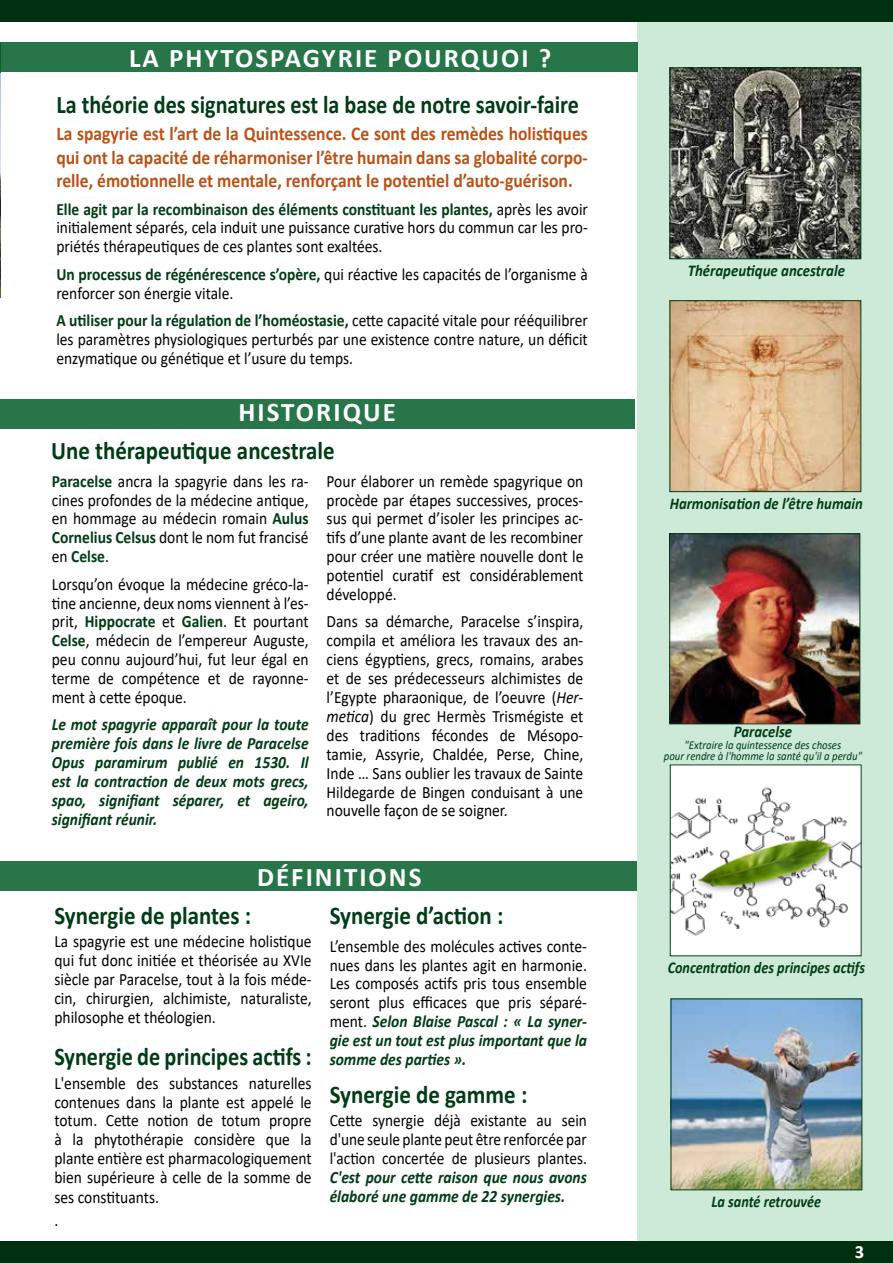
<style>
.page{position:relative;width:893px;height:1263px;background:#fff}
.page>*{position:absolute;margin:0;border:0;box-sizing:border-box;transform-origin:0 0}
.t1{font:700 27px "Calibri";letter-spacing:.075em;color:#fff}
.t2{font:700 25.5px "Calibri";color:#003c15;scale:.9 1}
.t3{font:700 25.5px "Calibri";color:#003c15;scale:.87 1}
.t4{font:700 19.5px/23.4px "Calibri";color:#ba5217;text-align:justify;scale:.9 1}
.t5{font:700 18.6px "Calibri";color:#fff}
.t6{font:17.25px/18.9px "Calibri";color:#000;text-align:justify;scale:.9 1}
.t7{font:italic 700 17.25px/18.9px "Calibri";color:#003c15;scale:.9 1}
.t8{font:17.25px/18.9px "Calibri";color:#000;text-align:justify;scale:.89 1}
.t9{font:italic 700 16.5px "Calibri";color:#003c15;scale:.86 1}
.t10{font:italic 700 16.5px "Calibri";color:#003c15;scale:.89 1}
.t11{font:italic 700 16.5px "Calibri";color:#003c15;scale:.9 1}
.t12{font:italic 12px/11.2px "Calibri";color:#003c15;text-align:center;scale:.9 1}
.s1{font-weight:700;color:#003c15}
.s2{font-style:italic}
.s3{font-weight:700;font-style:italic;color:#003c15}
</style>
<div class="page">
<div style="left:638px;top:12px;width:255px;height:1251px;background:#cdead9"></div>
<div style="left:0;top:42px;width:638px;height:30px;background:#277548"></div>
<div style="left:0;top:0;width:893px;height:21px;background:#00300f"></div>
<img style="left:0;top:73px;width:1px;height:224px">
<hr style="left:0;top:43px;width:1px;height:30px;background:#005d27">
<div style="left:0;top:1242px;width:893px;height:21px;background:#00300f"></div>
<div style="left:0;top:861px;width:637px;height:30px;background:#277548"></div>
<div style="left:0;top:399px;width:635px;height:30px;background:#277548"></div>
<img style="left:671px;top:302px;width:188px;height:188px">
<div style="left:669px;top:300px;width:192px;height:192px;border:1px solid #003c15"></div>
<img style="left:673px;top:1000px;width:187px;height:188px">
<img style="left:671px;top:70px;width:188px;height:187px">
<div style="left:669px;top:68px;width:192px;height:191px;border:1px solid #003c15"></div>
<img style="left:672px;top:766px;width:187px;height:188px">
<img style="left:671px;top:535px;width:187px;height:187px">
<div style="left:669px;top:533px;width:191px;height:191px;border:1px solid #003c15"></div>
<h1 class="t1" style="left:129px;top:39px;width:424px">LA PHYTOSPAGYRIE POURQUOI ?</h1>
<h2 class="t3" style="left:56px;top:86px;width:602px">La théorie des signatures est la base de notre savoir-faire</h2>
<p class="t4" style="left:56px;top:122px;width:592px">La spagyrie est l’art de la Quintessence. Ce sont des remèdes holistiques qui ont la capacité de réharmoniser l’être humain dans sa globalité corpo&shy;relle, émotionnelle et mentale, renforçant le potentiel d’auto-guérison.</p>
<p class="t6" style="left:56px;top:199px;width:592px"><span class="s1">Elle agit par la recombinaison des éléments constituant les plantes,</span> après les avoir initialement séparés, cela induit une puissance curative hors du commun car les pro&shy;priétés thérapeutiques de ces plantes sont exaltées.</p>
<p class="t6" style="left:56px;top:264px;width:592px"><span class="s1">Un processus de régénérescence s’opère,</span> qui réactive les capacités de l’organisme à renforcer son énergie vitale.</p>
<p class="t6" style="left:56px;top:310px;width:592px"><span class="s1">A utiliser pour la régulation de l’homéostasie,</span> cette capacité vitale pour rééquilibrer les paramètres physiologiques perturbés par une existence contre nature, un déficit enzymatique ou génétique et l’usure du temps.</p>
<h1 class="t1" style="left:238px;top:393px;width:159px">HISTORIQUE</h1>
<h2 class="t2" style="left:51px;top:432px;width:317px">Une thérapeutique ancestrale</h2>
<p class="t6" style="left:52px;top:471px;width:287px"><span class="s1">Paracelse</span> ancra la spagyrie dans les ra&shy;cines profondes de la médecine antique, en hommage au médecin romain <span class="s1">Aulus Cornelius Celsus</span> dont le nom fut francisé en <span class="s1">Celse</span>.</p>
<p class="t6" style="left:52px;top:574px;width:287px">Lorsqu’on évoque la médecine gréco-la&shy;tine ancienne, deux noms viennent à l’es&shy;prit, <span class="s1">Hippocrate</span> et <span class="s1">Galien</span>. Et pourtant <span class="s1">Celse</span>, médecin de l’empereur Auguste, peu connu aujourd’hui, fut leur égal en terme de compétence et de rayonne&shy;ment à cette époque.</p>
<p class="t7" style="left:52px;top:715px;width:287px;text-align:justify">Le mot spagyrie apparaît pour la toute première fois dans le livre de Paracelse Opus paramirum publié en 1530. Il est la contraction de deux mots grecs, spao, signifiant séparer, et ageiro, signifiant réunir.</p>
<p class="t6" style="left:327px;top:471px;width:287px">Pour élaborer un remède spagyrique on procède par étapes successives, proces&shy;sus qui permet d’isoler les principes ac&shy;tifs d’une plante avant de les recombiner pour créer une matière nouvelle dont le potentiel curatif est considérablement développé.</p>
<p class="t6" style="left:327px;top:612px;width:287px">Dans sa démarche, Paracelse s’inspira, compila et améliora les travaux des an&shy;ciens égyptiens, grecs, romains, arabes et de ses prédecesseurs alchimistes de l’Egypte pharaonique, de l’oeuvre (<span class="s2">Her&shy;metica</span>) du grec Hermès Trismégiste et des traditions fécondes de Mésopo&shy;tamie, Assyrie, Chaldée, Perse, Chine, Inde … Sans oublier les travaux de Sainte Hildegarde de Bingen conduisant à une nouvelle façon de se soigner.</p>
<h1 class="t1" style="left:257px;top:857px;width:166px">DÉFINITIONS</h1>
<h2 class="t2" style="left:54px;top:898px;width:220px">Synergie de plantes :</h2>
<p class="t6" style="left:54px;top:932px;width:287px">La spagyrie est une médecine holistique qui fut donc initiée et théorisée au XVIe siècle par Paracelse, tout à la fois méde&shy;cin, chirurgien, alchimiste, naturaliste, philosophe et théologien.</p>
<h2 class="t3" style="left:54px;top:1039px;width:297px">Synergie de principes actifs :</h2>
<p class="t6" style="left:54px;top:1073px;width:287px">L'ensemble des substances naturelles contenues dans la plante est appelé le totum. Cette notion de totum propre à la phytothérapie considère que la plante entière est pharmacologiquement bien supérieure à celle de la somme de ses constituants.</p>
<p class="t6" style="left:54px;top:1210px;width:6px">.</p>
<h2 class="t2" style="left:330px;top:898px;width:195px">Synergie d’action :</h2>
<p class="t6" style="left:330px;top:936px;width:287px">L’ensemble des molécules actives conte&shy;nues dans les plantes agit en harmonie.<br>Les composés actifs pris tous ensemble seront plus efficaces que pris séparé&shy;ment. <span class="s3">Selon Blaise Pascal : « La syner&shy;gie est un tout est plus important que la somme des parties ».</span></p>
<h2 class="t2" style="left:330px;top:1077px;width:221px">Synergie de gamme :</h2>
<p class="t8" style="left:330px;top:1111px;width:291px">Cette synergie déjà existante au sein d'une seule plante peut être renforcée par l'action concertée de plusieurs plantes.</p>
<p class="t7" style="left:330px;top:1167px;width:287px">C'est pour cette raison que nous avons élaboré une gamme de 22 synergies.</p>
<p class="t11" style="left:688px;top:259px;width:176px">Thérapeutique ancestrale</p>
<p class="t10" style="left:670px;top:492px;width:219px">Harmonisation de l’être humain</p>
<p class="t10" style="left:734px;top:720px;width:67px">Paracelse</p>
<p class="t12" style="left:664px;top:738px;width:222px">"Extraire la quintessence des choses<br>pour rendre à l'homme la santé qu'il a perdu"</p>
<p class="t9" style="left:668px;top:956px;width:231px">Concentration des principes actifs</p>
<p class="t9" style="left:712px;top:1190px;width:129px">La santé retrouvée</p>
<p class="t5" style="left:855px;top:1239px;width:11px">3</p>
</div>
